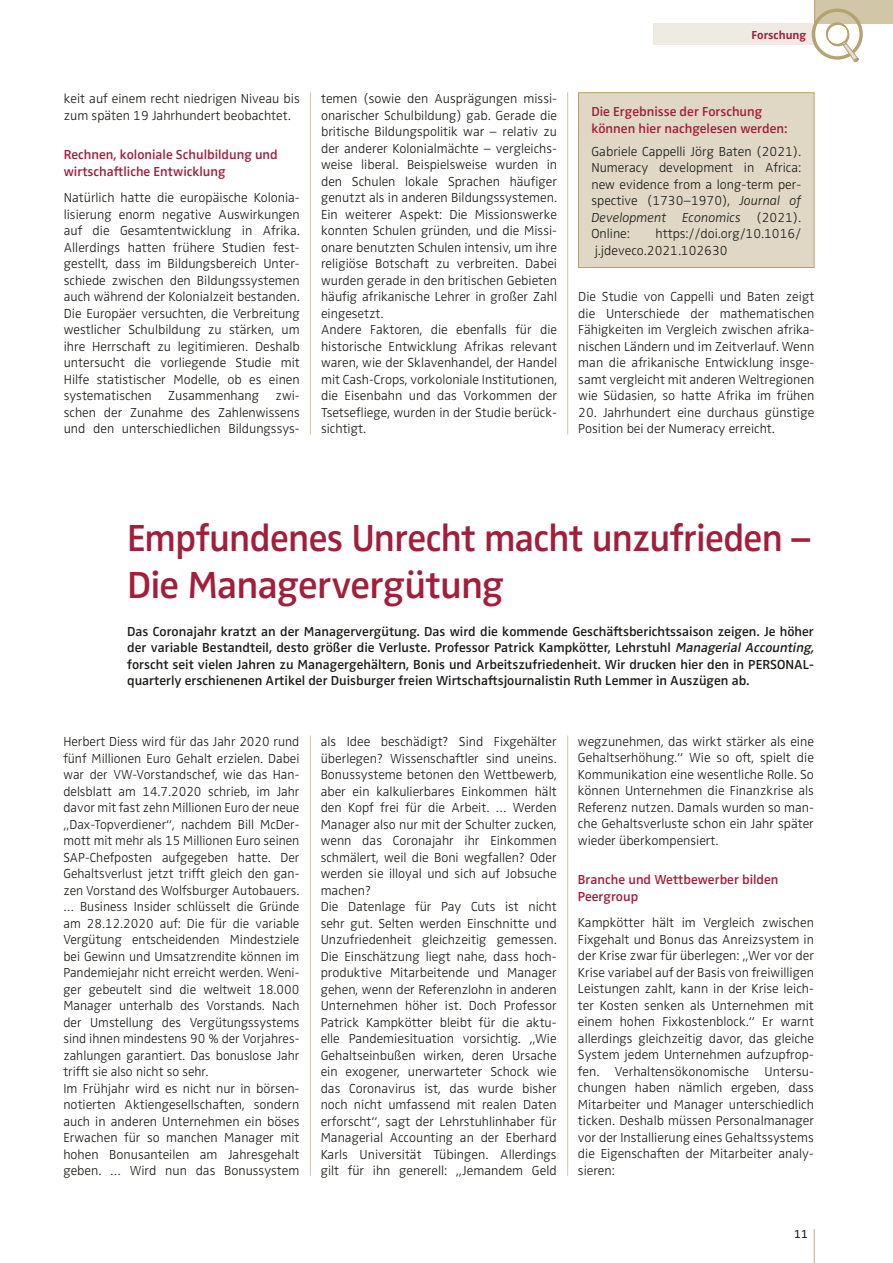
<style>
.page{position:relative;width:893px;height:1263px;background:#fff}
.page>*{position:absolute;margin:0;border:0;box-sizing:border-box;transform-origin:0 0}
.t1{font:600 39px/46.8px "Zwo OT";letter-spacing:-.02em;color:#a21e3b;scale:.96 1}
.t2{font:300 13.5px/16.5px "Zwo OT";color:#1d1d1b}
.t3{font:600 13.5px/16.5px "Zwo OT";color:#1d1d1b}
.t4{font:600 13.5px/16.5px "Zwo OT";color:#a21e3b}
.t5{font:700 12px "Zwo OT";color:#a21e3b}
.t6{font:12px "Zwo OT";color:#1d1d1b}
.s1{font-style:italic}
</style>
<div class="page">
<div style="left:814px;top:0;width:79px;height:24px;background:#d1c6a7"></div>
<hr style="left:814px;top:1229px;width:1px;height:34px;background:#d1c6a7">
<hr style="left:814px;top:0;width:1px;height:45px;background:#b4a26f">
<div style="left:653px;top:24px;width:161px;height:21px;background:#f0ebe2"></div>
<div style="left:812px;top:9px;width:51px;height:51px;border:3px solid #b4a26f;border-radius:50%"></div>
<svg style="left:819px;top:23px;width:40px;height:40px"></svg>
<hr style="left:567px;top:92px;width:1px;height:343px;background:#d1c6a7">
<hr style="left:567px;top:736px;width:1px;height:440px;background:#d1c6a7">
<hr style="left:310px;top:92px;width:1px;height:343px;background:#d1c6a7">
<hr style="left:310px;top:736px;width:1px;height:440px;background:#d1c6a7">
<div style="left:578px;top:93px;width:236px;height:174px;background:#e0d8c4"></div>
<div style="left:578px;top:92px;width:236px;height:176px;border:1px solid #b4a26f"></div>
<p class="t2" style="left:64px;top:91px;width:237px">keit auf einem recht niedrigen Niveau bis zum späten 19 Jahrhundert beobachtet.</p>
<p class="t4" style="left:64px;top:147px;width:215px">Rechnen, koloniale Schulbildung und wirtschaftliche Entwicklung</p>
<p class="t2" style="left:64px;top:190px;width:238px;text-align:justify">Natürlich hatte die europäische Kolonia&shy;lisierung enorm negative Auswirkungen auf die Gesamtentwicklung in Afrika.<br>Allerdings hatten frühere Studien fest&shy;gestellt, dass im Bildungsbereich Unter&shy;schiede zwischen den Bildungssystemen auch während der Kolonialzeit bestanden.<br>Die Europäer versuchten, die Verbreitung westlicher Schulbildung zu stärken, um ihre Herrschaft zu legitimieren. Deshalb untersucht die vorliegende Studie mit Hilfe statistischer Modelle, ob es einen systematischen Zusammenhang zwi&shy;schen der Zunahme des Zahlenwissens und den unterschiedlichen Bildungssys-</p>
<p class="t2" style="left:321px;top:91px;width:238px">temen (sowie den Ausprägungen missi&shy;onarischer Schulbildung) gab. Gerade die britische Bildungspolitik war – relativ zu der anderer Kolonialmächte – vergleichs&shy;weise liberal. Beispielsweise wurden in den Schulen lokale Sprachen häufiger genutzt als in anderen Bildungssystemen.<br>Ein weiterer Aspekt: Die Missionswerke konnten Schulen gründen, und die Missi&shy;onare benutzten Schulen intensiv, um ihre religiöse Botschaft zu verbreiten. Dabei wurden gerade in den britischen Gebieten häufig afrikanische Lehrer in großer Zahl eingesetzt.<br>Andere Faktoren, die ebenfalls für die historische Entwicklung Afrikas relevant waren, wie der Sklavenhandel, der Handel mit Cash-Crops, vorkoloniale Institutionen, die Eisenbahn und das Vorkommen der Tsetsefliege, wurden in der Studie berück&shy;sichtigt.</p>
<p class="t5" style="left:752px;top:28px;width:56px">Forschung</p>
<p class="t4" style="left:591px;top:104px;width:198px">Die Ergebnisse der Forschung können hier nachgelesen werden:</p>
<p class="t2" style="left:591px;top:143px;width:211px;text-align:justify">Gabriele Cappelli Jörg Baten (2021).<br>Numeracy development in Africa: new evidence from a long-term per&shy;spective (1730–1970), <span class="s1">Journal of Development Economics</span> (2021).<br>Online:</p>
<p class="t2" style="left:595px;top:226px;width:208px;text-indent:61px">https://doi.org/10.1016/ j.jdeveco.2021.102630</p>
<p class="t2" style="left:578px;top:289px;width:238px;text-align:justify">Die Studie von Cappelli und Baten zeigt die Unterschiede der mathematischen Fähigkeiten im Vergleich zwischen afrika&shy;nischen Ländern und im Zeitverlauf. Wenn man die afrikanische Entwicklung insge&shy;samt vergleicht mit anderen Weltregionen wie Südasien, so hatte Afrika im frühen</p>
<p class="t2" style="left:578px;top:404px;width:237px">20. Jahrhundert eine durchaus günstige<br>Position bei der Numeracy erreicht.</p>
<h1 class="t1" style="left:127px;top:516px;width:714px">Empfundenes Unrecht macht unzufrieden –<br>Die Managervergütung</h1>
<p class="t3" style="left:127px;top:623px;width:691px">Das Coronajahr kratzt an der Managervergütung. Das wird die kommende Geschäftsberichtssaison zeigen. Je höher der variable Bestandteil, desto größer die Verluste. Professor Patrick Kampkötter, Lehrstuhl <span class="s1">Managerial Accounting, </span>forscht seit vielen Jahren zu Managergehältern, Bonis und Arbeitszufriedenheit. Wir drucken hier den in PERSONAL&shy;quarterly erschienenen Artikel der Duisburger freien Wirtschaftsjournalistin Ruth Lemmer in Auszügen ab.</p>
<p class="t2" style="left:63px;top:734px;width:238px">Herbert Diess wird für das Jahr 2020 rund fünf Millionen Euro Gehalt erzielen. Dabei war der VW-Vorstandschef, wie das Han&shy;delsblatt am 14.7.2020 schrieb, im Jahr davor mit fast zehn Millionen Euro der neue „Dax-Topverdiener“, nachdem Bill McDer&shy;mott mit mehr als 15 Millionen Euro seinen SAP-Chefposten aufgegeben hatte. Der Gehaltsverlust jetzt trifft gleich den gan&shy;zen Vorstand des Wolfsburger Autobauers. … Business Insider schlüsselt die Gründe am 28.12.2020 auf: Die für die variable Vergütung entscheidenden Mindestziele bei Gewinn und Umsatzrendite können im Pandemiejahr nicht erreicht werden. Weni&shy;ger gebeutelt sind die weltweit 18.000<br>Manager unterhalb des Vorstands. Nach der Umstellung des Vergütungssystems sind ihnen mindestens 90 % der Vorjahres&shy;zahlungen garantiert. Das bonuslose Jahr trifft sie also nicht so sehr.<br>Im Frühjahr wird es nicht nur in börsen&shy;notierten Aktiengesellschaften, sondern auch in anderen Unternehmen ein böses Erwachen für so manchen Manager mit hohen Bonusanteilen am Jahresgehalt geben. … Wird nun das Bonussystem</p>
<p class="t2" style="left:321px;top:734px;width:238px">als Idee beschädigt? Sind Fixgehälter überlegen? Wissenschaftler sind uneins.<br>Bonussysteme betonen den Wettbewerb, aber ein kalkulierbares Einkommen hält den Kopf frei für die Arbeit. … Werden Manager also nur mit der Schulter zucken, wenn das Coronajahr ihr Einkommen schmälert, weil die Boni wegfallen? Oder werden sie illoyal und sich auf Jobsuche machen?<br>Die Datenlage für Pay Cuts ist nicht sehr gut. Selten werden Einschnitte und Unzufriedenheit gleichzeitig gemessen.<br>Die Einschätzung liegt nahe, dass hoch&shy;produktive Mitarbeitende und Manager gehen, wenn der Referenzlohn in anderen Unternehmen höher ist. Doch Professor Patrick Kampkötter bleibt für die aktu&shy;elle Pandemiesituation vorsichtig. „Wie Gehaltseinbußen wirken, deren Ursache ein exogener, unerwarteter Schock wie das Coronavirus ist, das wurde bisher noch nicht umfassend mit realen Daten erforscht“, sagt der Lehrstuhlinhaber für Managerial Accounting an der Eberhard Karls Universität Tübingen. Allerdings gilt für ihn generell: „Jemandem Geld</p>
<p class="t2" style="left:578px;top:733px;width:238px;text-align:justify">wegzunehmen, das wirkt stärker als eine Gehaltserhöhung.“ Wie so oft, spielt die Kommunikation eine wesentliche Rolle. So können Unternehmen die Finanzkrise als Referenz nutzen. Damals wurden so man&shy;che Gehaltsverluste schon ein Jahr später wieder überkompensiert.</p>
<p class="t4" style="left:578px;top:872px;width:202px">Branche und Wettbewerber bilden<br>Peergroup</p>
<p class="t2" style="left:578px;top:915px;width:238px;text-align:justify">Kampkötter hält im Vergleich zwischen Fixgehalt und Bonus das Anreizsystem in der Krise zwar für überlegen: „Wer vor der Krise variabel auf der Basis von freiwilligen Leistungen zahlt, kann in der Krise leich&shy;ter Kosten senken als Unternehmen mit einem hohen Fixkostenblock.“ Er warnt allerdings gleichzeitig davor, das gleiche System jedem Unternehmen aufzupfrop&shy;fen.</p>
<p class="t2" style="left:578px;top:1063px;width:237px;text-align:justify;text-indent:37px">Verhaltensökonomische Untersu&shy;chungen haben nämlich ergeben, dass Mitarbeiter und Manager unterschiedlich ticken. Deshalb müssen Personalmanager vor der Installierung eines Gehaltssystems die Eigenschaften der Mitarbeiter analy&shy;sieren:</p>
<p class="t6" style="left:794px;top:1227px;width:15px">11</p>
</div>
